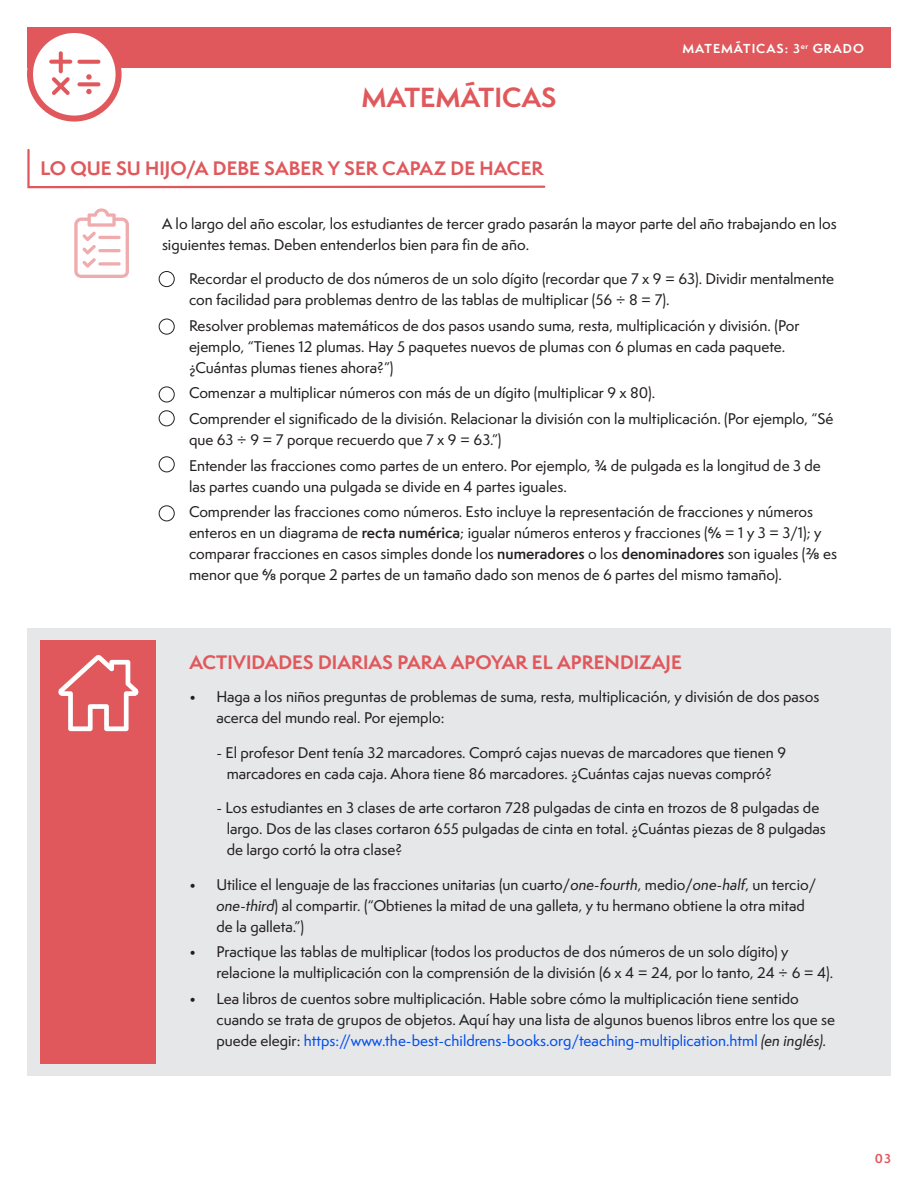
<style>
.page{position:relative;width:918px;height:1188px;background:#fff}
.page>*{position:absolute;margin:0;border:0;box-sizing:border-box;transform-origin:0 0}
.t1{font:700 25.5px "Semplicita Pro";color:#e0585b}
.t2{font:700 18px "Semplicita Pro";color:#e0585b}
.t3{font:500 14.25px/21px "Semplicita Pro";color:#231f20}
.t4{font:700 12px "Semplicita Pro";letter-spacing:.08em;color:#fff}
.t5{font:700 12px "Semplicita Pro";color:#e0585b}
.s1{font-family:"Avant Garde"}
.s2{font-weight:600}
.s3{font-family:"Semplicita Pro Med It";font-weight:400}
.s4{color:#004eee}
</style>
<div class="page">
<div style="left:27px;top:629px;width:864px;height:447px;background:#e6e7e9"></div>
<div style="left:40px;top:640px;width:116px;height:424px;background:#e0585b"></div>
<div style="left:27px;top:27px;width:864px;height:41px;background:#e0585b"></div>
<svg style="left:27px;top:149px;width:519px;height:40px"></svg>
<svg style="left:74px;top:208px;width:55px;height:70px"></svg>
<svg style="left:98px;top:262px;width:23px;height:4px"></svg>
<div style="left:159px;top:271px;width:16px;height:16px;border:1px solid #231f20;border-radius:50%"></div>
<div style="left:159px;top:319px;width:16px;height:16px;border:1px solid #231f20;border-radius:50%"></div>
<div style="left:159px;top:505px;width:16px;height:16px;border:1px solid #231f20;border-radius:50%"></div>
<div style="left:159px;top:387px;width:16px;height:15px;border:1px solid #231f20;border-radius:50%"></div>
<div style="left:159px;top:410px;width:16px;height:16px;border:1px solid #231f20;border-radius:50%"></div>
<div style="left:159px;top:456px;width:16px;height:16px;border:1px solid #231f20;border-radius:50%"></div>
<svg style="left:58px;top:655px;width:81px;height:76px"></svg>
<div style="left:30px;top:30px;width:89px;height:89px;background:#fff;border-radius:50%"></div>
<div style="left:27px;top:27px;width:95px;height:95px;border:6px solid #e0585b;border-radius:50%"></div>
<svg style="left:49px;top:51px;width:23px;height:44px"></svg>
<svg style="left:77px;top:60px;width:23px;height:4px"></svg>
<svg style="left:77px;top:82px;width:23px;height:4px"></svg>
<svg style="left:86px;top:74px;width:6px;height:6px"></svg>
<svg style="left:86px;top:89px;width:6px;height:5px"></svg>
<p class="t1" style="left:362px;top:79px;width:196px">MATEMÁTICAS</p>
<p class="t2" style="left:40px;top:155px;width:505px">LO QUE SU HIJO/A DEBE SABER Y SER CAPAZ DE HACER</p>
<p class="t4" style="left:682px;top:39px;width:183px">MATEMÁTICAS: 3<sup>er</sup> GRADO</p>
<p class="t3" style="left:162px;top:213px;width:676px">A lo largo del año escolar, los estudiantes de tercer grado pasarán la mayor parte del año trabajando en los siguientes temas. Deben entenderlos bien para fin de año.</p>
<p class="t3" style="left:189px;top:268px;width:647px;text-indent:-27px"><span class="s1">•</span> Recordar el producto de dos números de un solo dígito (recordar que 7 x 9 = 63). Dividir mentalmente con facilidad para problemas dentro de las tablas de multiplicar (56 ÷ 8 = 7).</p>
<p class="t3" style="left:189px;top:315px;width:612px;text-indent:-27px"><span class="s1">•</span> Resolver problemas matemáticos de dos pasos usando suma, resta, multiplicación y división. (Por ejemplo, “Tienes 12 plumas. Hay 5 paquetes nuevos de plumas con 6 plumas en cada paquete. ¿Cuántas plumas tienes ahora?”)</p>
<p class="t3" style="left:162px;top:382px;width:495px"><span class="s1">•</span> Comenzar a multiplicar números con más de un dígito (multiplicar 9 x 80).</p>
<p class="t3" style="left:189px;top:408px;width:646px;text-indent:-27px"><span class="s1">•</span> Comprender el significado de la división. Relacionar la división con la multiplicación. (Por ejemplo, “Sé que 63 ÷ 9 = 7 porque recuerdo que 7 x 9 = 63.”)</p>
<p class="t3" style="left:189px;top:455px;width:633px;text-indent:-27px"><span class="s1">•</span> Entender las fracciones como partes de un entero. Por ejemplo, ¾ de pulgada es la longitud de 3 de las partes cuando una pulgada se divide en 4 partes iguales.</p>
<p class="t3" style="left:189px;top:501px;width:649px;text-indent:-27px"><span class="s1">•</span> Comprender las fracciones como números. Esto incluye la representación de fracciones y números enteros en un diagrama de <span class="s2">recta numérica</span>; igualar números enteros y fracciones (6/6 = 1 y 3 = 3/1); y comparar fracciones en casos simples donde los <span class="s2">numeradores</span> o los <span class="s2">denominadores</span> son iguales (2/8 es menor que 6/8 porque 2 partes de un tamaño dado son menos de 6 partes del mismo tamaño).</p>
<p class="t2" style="left:189px;top:649px;width:494px">ACTIVIDADES DIARIAS PARA APOYAR EL APRENDIZAJE</p>
<p class="t3" style="left:216px;top:686px;width:604px;text-indent:-27px">• Haga a los niños preguntas de problemas de suma, resta, multiplicación, y división de dos pasos acerca del mundo real. Por ejemplo:</p>
<p class="t3" style="left:216px;top:742px;width:571px;text-align:center">- El profesor Dent tenía 32 marcadores. Compró cajas nuevas de marcadores que tienen 9 marcadores en cada caja. Ahora tiene 86 marcadores. ¿Cuántas cajas nuevas compró?</p>
<p class="t3" style="left:227px;top:797px;width:601px;text-indent:-10px">- Los estudiantes en 3 clases de arte cortaron 728 pulgadas de cinta en trozos de 8 pulgadas de largo. Dos de las clases cortaron 655 pulgadas de cinta en total. ¿Cuántas piezas de 8 pulgadas de largo cortó la otra clase?</p>
<p class="t3" style="left:216px;top:874px;width:601px;text-indent:-27px">• Utilice el lenguaje de las fracciones unitarias (un cuarto/<span class="s3">one-fourth</span>, medio/<span class="s3">one-half</span>, un tercio/ <span class="s3">one-third</span>) al compartir. (“Obtienes la mitad de una galleta, y tu hermano obtiene la otra mitad de la galleta.”)</p>
<p class="t3" style="left:216px;top:942px;width:618px;text-indent:-27px">• Practique las tablas de multiplicar (todos los productos de dos números de un solo dígito) y relacione la multiplicación con la comprensión de la división (6 x 4 = 24, por lo tanto, 24 ÷ 6 = 4).</p>
<p class="t3" style="left:216px;top:988px;width:620px;text-indent:-27px">• Lea libros de cuentos sobre multiplicación. Hable sobre cómo la multiplicación tiene sentido cuando se trata de grupos de objetos. Aquí hay una lista de algunos buenos libros entre los que se puede elegir: <span class="s4">https://www.the-best-childrens-books.org/teaching-multiplication.html</span> <span class="s3">(en inglés).</span></p>
<p class="t5" style="left:875px;top:1149px;width:18px">03</p>
</div>
